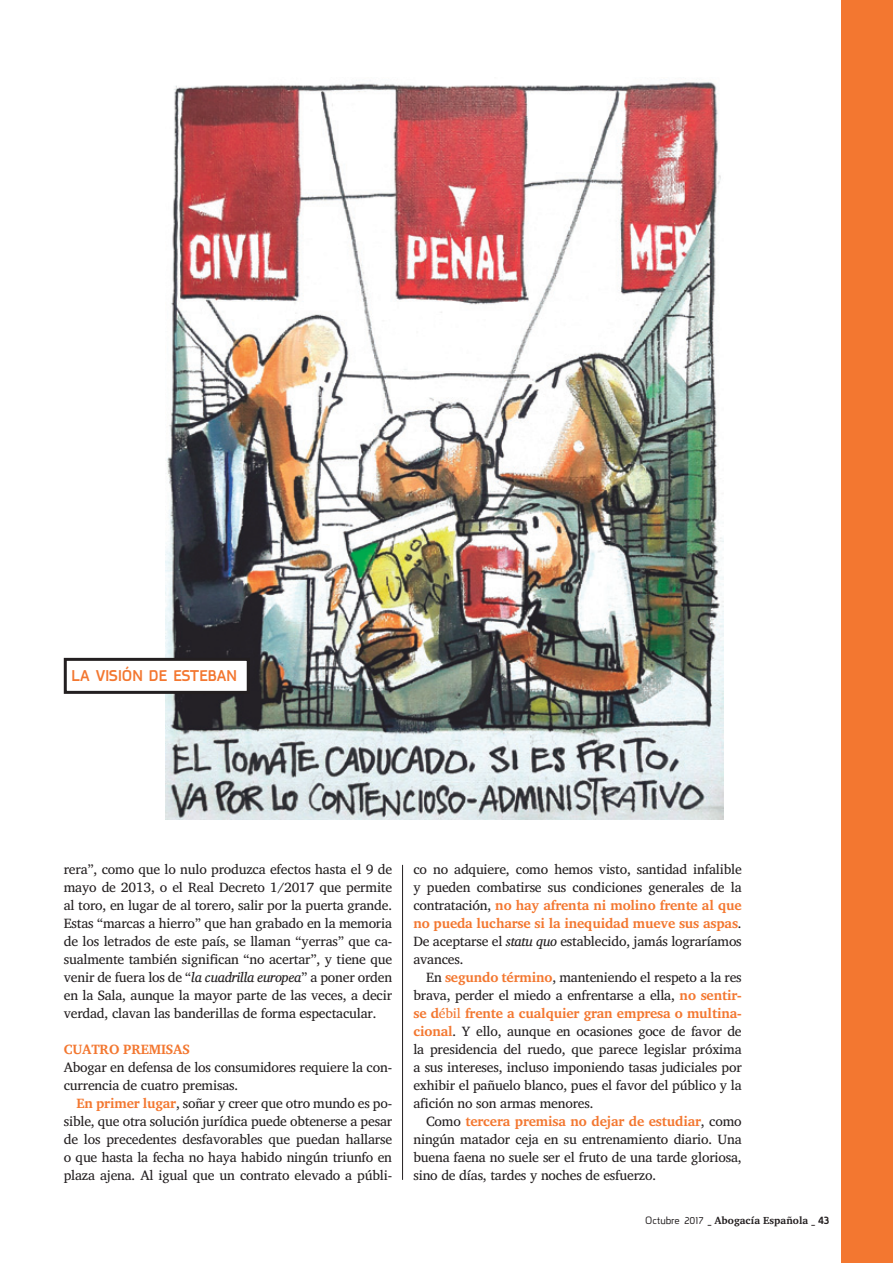
<style>
.page{position:relative;width:893px;height:1263px;background:#fff}
.page>*{position:absolute;margin:0;border:0;box-sizing:border-box;transform-origin:0 0}
.t1{font:700 14.25px "superficial";color:#f37730}
.t2{font:13.8px/18px "Veleka";letter-spacing:-.015em;color:#231f20;text-align:justify}
.t3{font:700 13.8px "Veleka";letter-spacing:-.015em;color:#f37730}
.t4{font:700 10.5px "Veleka";color:#231f20}
.s1{font-style:italic}
.s2{font-weight:700;color:#f37730}
.s3{color:#f37730}
.s4{font-family:"superficialbook";font-weight:400;font-size:9.75px}
.s5{font-family:"superficial"}
</style>
<div class="page">
<hr style="left:402px;top:865px;width:1px;height:315px;background:#231f20">
<div style="left:842px;top:0;width:51px;height:1263px;background:#f37730"></div>
<img style="left:166px;top:82px;width:557px;height:738px">
<div style="left:65px;top:659px;width:183px;height:33px;background:#fff"></div>
<div style="left:64px;top:658px;width:186px;height:36px;border:3px solid #231f20"></div>
<p class="t1" style="left:72px;top:667px;width:167px">LA VISIÓN DE ESTEBAN</p>
<p class="t2" style="left:64px;top:860px;width:330px">rera”, como que lo nulo produzca efectos hasta el 9 de mayo de 2013, o el Real Decreto 1/2017 que permite al toro, en lugar de al torero, salir por la puerta grande.<br>Estas “marcas a hierro” que han grabado en la memoria de los letrados de este país, se llaman “yerras” que ca&shy;sualmente también significan “no acertar”, y tiene que venir de fuera los de “<span class="s1">la cuadrilla europea</span>” a poner orden en la Sala, aunque la mayor parte de las veces, a decir verdad, clavan las banderillas de forma espectacular.</p>
<p class="t3" style="left:64px;top:1041px;width:128px">CUATRO PREMISAS</p>
<p class="t2" style="left:64px;top:1058px;width:330px">Abogar en defensa de los consumidores requiere la con&shy;currencia de cuatro premisas.</p>
<p class="t2" style="left:64px;top:1094px;width:330px;text-indent:13px"><span class="s2">En primer lugar</span>, soñar y creer que otro mundo es po&shy;sible, que otra solución jurídica puede obtenerse a pesar de los precedentes desfavorables que puedan hallarse o que hasta la fecha no haya habido ningún triunfo en plaza ajena. Al igual que un contrato elevado a públi-</p>
<p class="t2" style="left:413px;top:860px;width:330px">co no adquiere, como hemos visto, santidad infalible y pueden combatirse sus condiciones generales de la contratación, <span class="s2">no hay afrenta ni molino frente al que no pueda lucharse si la inequidad mueve sus aspas</span>.<br>De aceptarse el <span class="s1">statu quo</span> establecido, jamás lograríamos avances.</p>
<p class="t2" style="left:413px;top:968px;width:330px;text-indent:13px">En <span class="s2">segundo término</span>, manteniendo el respeto a la res brava, perder el miedo a enfrentarse a ella, <span class="s2">no sentir&shy;se d</span><span class="s3">ébil</span> <span class="s2">frente a cualquier gran empresa o multina&shy;cional</span>. Y ello, aunque en ocasiones goce de favor de la presidencia del ruedo, que parece legislar próxima a sus intereses, incluso imponiendo tasas judiciales por exhibir el pañuelo blanco, pues el favor del público y la afición no son armas menores.</p>
<p class="t2" style="left:413px;top:1112px;width:330px;text-indent:13px">Como <span class="s2">tercera premisa no dejar de estudiar</span>, como ningún matador ceja en su entrenamiento diario. Una buena faena no suele ser el fruto de una tarde gloriosa, sino de días, tardes y noches de esfuerzo.</p>
<p class="t4" style="left:645px;top:1214px;width:185px"><span class="s4">Octubre 2017</span> _ Abogacía Española _ <span class="s5">43</span></p>
</div>
